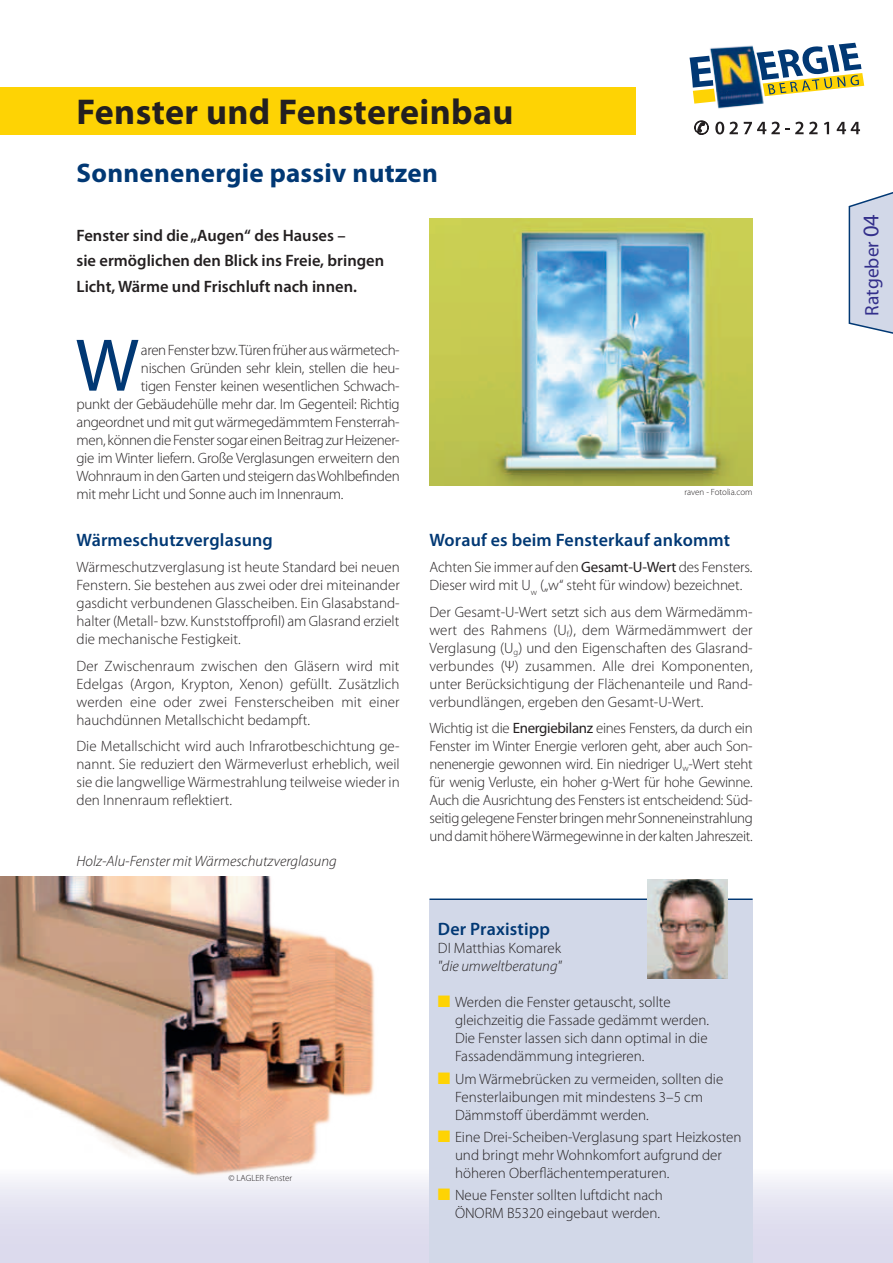
<style>
.page{position:relative;width:893px;height:1263px;background:#fff}
.page>*{position:absolute;margin:0;border:0;box-sizing:border-box;transform-origin:0 0}
.t1{font:75.3px "Myriad Pro";color:#013874}
.t2{font:700 36px "Myriad Pro";letter-spacing:.01em;color:#231f20}
.t3{font:700 27px "Myriad Pro";letter-spacing:.01em;color:#013874}
.t4{font:22.5px "Myriad Pro";color:#332f8b}
.t5{font:19.5px "Myriad Pro";color:#332f8b}
.t6{font:600 18px "Myriad Pro";letter-spacing:.01em;color:#013874}
.t7{font:600 16.5px/25.5px "Myriad Pro";color:#231f20}
.t8{font:300 15px/18px "Myriad Pro";color:#231f20;text-align:justify}
.t9{font:300 15px "Myriad Pro";letter-spacing:-.02em;color:#231f20}
.t10{font:italic 300 15px "Myriad Pro";color:#231f20}
.t11{font:300 9px "Myriad Pro";color:#231f20}
.s1{font-weight:400}
.s2{color:#fed304}
</style>
<div class="page">
<div style="left:0;top:88px;width:635px;height:47px;background:#fed304"></div>
<div style="left:0;top:1168px;width:893px;height:95px;background:linear-gradient(to bottom,#f5f6fa,#d5d3e9)"></div>
<hr style="left:429px;top:898px;width:324px;height:3px;background:#013874">
<svg style="left:694px;top:121px;width:14px;height:13px"></svg>
<svg style="left:715px;top:122px;width:23px;height:12px"></svg>
<svg style="left:744px;top:122px;width:73px;height:12px"></svg>
<svg style="left:824px;top:122px;width:5px;height:12px"></svg>
<svg style="left:837px;top:122px;width:23px;height:12px"></svg>
<svg style="left:689px;top:56px;width:15px;height:48px"></svg>
<svg style="left:765px;top:43px;width:99px;height:53px"></svg>
<img style="left:704px;top:45px;width:61px;height:64px">
<img style="left:0;top:876px;width:465px;height:301px">
<img style="left:429px;top:219px;width:324px;height:266px">
<svg style="left:848px;top:192px;width:45px;height:142px;background:#ccd4e4"></svg>
<div style="left:429px;top:900px;width:324px;height:363px;background:#d2d8e8"></div>
<img style="left:648px;top:879px;width:79px;height:99px">
<h2 class="t2" style="left:77px;top:89px;width:438px">Fenster und Fenstereinbau</h2>
<h3 class="t3" style="left:77px;top:156px;width:363px">Sonnenenergie passiv nutzen</h3>
<p class="t7" style="left:77px;top:222px;width:271px">Fenster sind die „Augen“ des Hauses –</p>
<p class="t7" style="left:77px;top:248px;width:309px">sie ermöglichen den Blick ins Freie, bringen<br>Licht, Wärme und Frischluft nach innen.</p>
<h1 class="t1" style="left:75px;top:319px;width:65px">W</h1>
<p class="t9" style="left:141px;top:341px;width:260px">aren Fenster bzw. Türen früher aus wärmetech-</p>
<p class="t9" style="left:141px;top:359px;width:260px">nischen Gründen sehr klein, stellen die heu-</p>
<p class="t9" style="left:141px;top:377px;width:260px">tigen Fenster keinen wesentlichen Schwach-</p>
<p class="t9" style="left:77px;top:395px;width:325px">punkt der Gebäudehülle mehr dar. Im Gegenteil: Richtig</p>
<p class="t9" style="left:77px;top:413px;width:325px">angeordnet und mit gut wärmegedämmtem Fensterrah-</p>
<p class="t9" style="left:77px;top:431px;width:325px">men, können die Fenster sogar einen Beitrag zur Heizener-</p>
<p class="t9" style="left:77px;top:449px;width:325px">gie im Winter liefern. Große Verglasungen erweitern den</p>
<p class="t9" style="left:77px;top:467px;width:325px">Wohnraum in den Garten und steigern das Wohlbefinden</p>
<p class="t9" style="left:77px;top:485px;width:268px">mit mehr Licht und Sonne auch im Innenraum.</p>
<p class="t6" style="left:77px;top:528px;width:198px">Wärmeschutzverglasung</p>
<p class="t8" style="left:77px;top:558px;width:325px">Wärmeschutzverglasung ist heute Standard bei neuen Fenstern. Sie bestehen aus zwei oder drei miteinander gasdicht verbundenen Glasscheiben. Ein Glasabstand&shy;halter (Metall- bzw. Kunststoffprofil) am Glasrand erzielt die mechanische Festigkeit.</p>
<p class="t8" style="left:77px;top:657px;width:325px">Der Zwischenraum zwischen den Gläsern wird mit Edelgas (Argon, Krypton, Xenon) gefüllt. Zusätzlich werden eine oder zwei Fensterscheiben mit einer hauchdünnen Metallschicht bedampft.</p>
<p class="t8" style="left:77px;top:737px;width:325px">Die Metallschicht wird auch Infrarotbeschichtung ge&shy;nannt. Sie reduziert den Wärmeverlust erheblich, weil sie die langwellige Wärmestrahlung teilweise wieder in den Innenraum reflektiert.</p>
<p class="t10" style="left:77px;top:852px;width:262px">Holz-Alu-Fenster mit Wärmeschutzverglasung</p>
<p class="t11" style="left:229px;top:1173px;width:65px">© LAGLER Fenster</p>
<p class="t11" style="left:685px;top:487px;width:70px">raven - Fotolia.com</p>
<p class="t6" style="left:429px;top:528px;width:302px">Worauf es beim Fensterkauf ankommt</p>
<p class="t8" style="left:429px;top:558px;width:325px">Achten Sie immer auf den <span class="s1">Gesamt-U-Wert</span> des Fensters.<br>Dieser wird mit U<sub>w</sub> („w“ steht für window) bezeichnet.</p>
<p class="t8" style="left:429px;top:602px;width:325px">Der Gesamt-U-Wert setzt sich aus dem Wärmedämm&shy;wert des Rahmens (U<sub>f</sub>), dem Wärmedämmwert der Verglasung (U<sub>g</sub>) und den Eigenschaften des Glasrand&shy;verbundes (Ψ) zusammen. Alle drei Komponenten, unter Berücksichtigung der Flächenanteile und Rand&shy;verbundlängen, ergeben den Gesamt-U-Wert.</p>
<p class="t8" style="left:429px;top:719px;width:325px">Wichtig ist die <span class="s1">Energiebilanz</span> eines Fensters, da durch ein Fenster im Winter Energie verloren geht, aber auch Son&shy;nenenergie gewonnen wird. Ein niedriger U<sub>w</sub>-Wert steht für wenig Verluste, ein hoher g-Wert für hohe Gewinne.<br>Auch die Ausrichtung des Fensters ist entscheidend: Süd&shy;seitig gelegene Fenster bringen mehr Sonneneinstrahlung und damit höhere Wärmegewinne in der kalten Jahreszeit.</p>
<p class="t6" style="left:438px;top:918px;width:114px">Der Praxistipp</p>
<p class="t8" style="left:438px;top:939px;width:125px">DI Matthias Komarek</p>
<p class="t10" style="left:438px;top:957px;width:125px">"die umweltberatung"</p>
<p class="t8" style="left:455px;top:993px;width:256px;text-align:left;text-indent:-17px"><span class="s2">■</span> Werden die Fenster getauscht, sollte gleichzeitig die Fassade gedämmt werden.<br>Die Fenster lassen sich dann optimal in die Fassadendämmung integrieren.</p>
<p class="t8" style="left:455px;top:1069px;width:270px;text-align:left;text-indent:-17px"><span class="s2">■</span> Um Wärmebrücken zu vermeiden, sollten die<br>Fensterlaibungen mit mindestens 3–5 cm<br>Dämmstoff überdämmt werden.</p>
<p class="t8" style="left:455px;top:1127px;width:288px;text-align:left;text-indent:-17px"><span class="s2">■</span> Eine Drei-Scheiben-Verglasung spart Heizkosten und bringt mehr Wohnkomfort aufgrund der höheren Oberflächentemperaturen.</p>
<p class="t8" style="left:438px;top:1186px;width:226px;text-align:right"><span class="s2">■</span> Neue Fenster sollten luftdicht nach<br>ÖNORM B5320 eingebaut werden.</p>
<h3 class="t4" style="left:857px;top:237px;width:25px;rotate:-90deg">04</h3>
<h3 class="t5" style="left:860px;top:316px;width:76px;rotate:-90deg">Ratgeber</h3>
</div>
